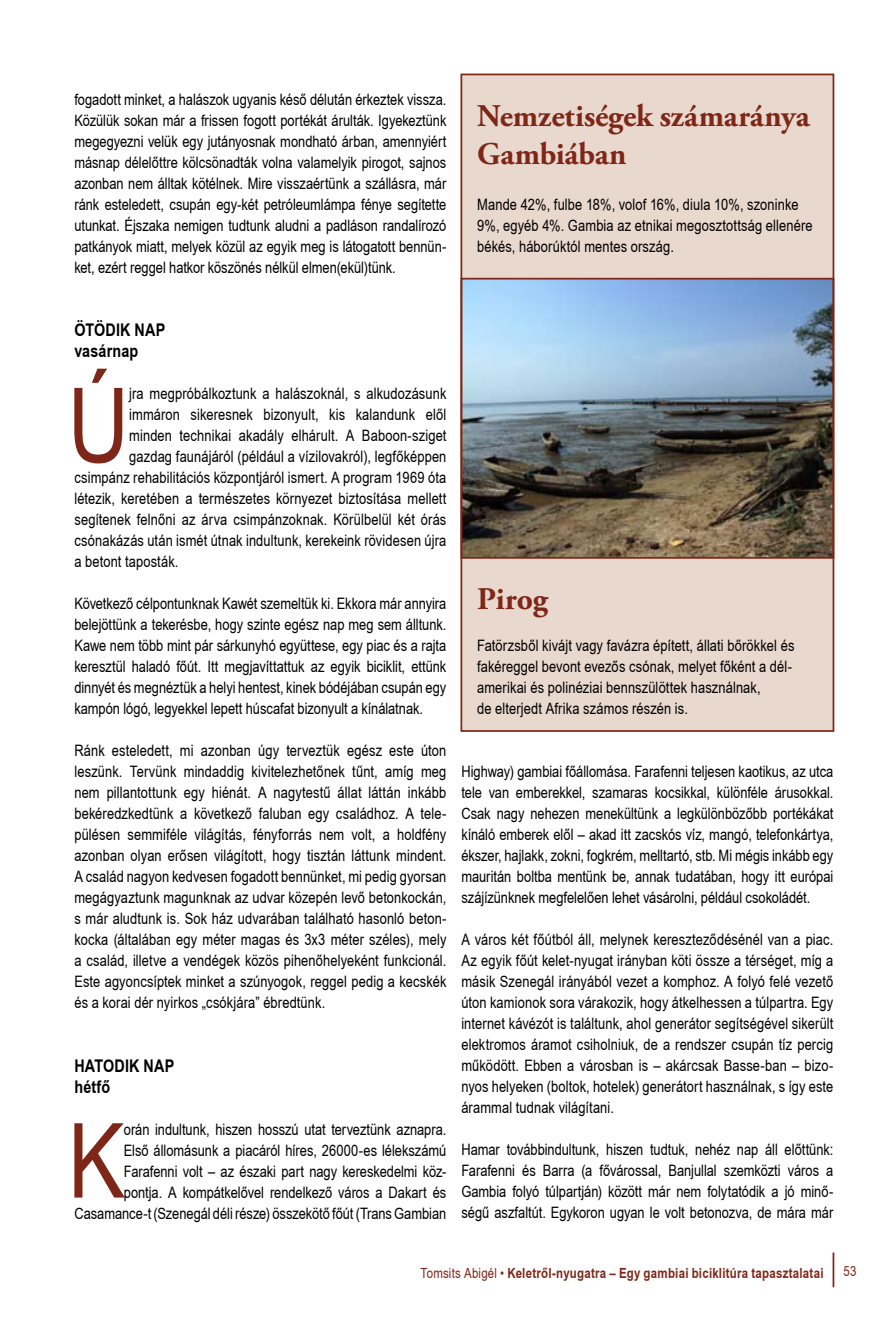
<style>
.page{position:relative;width:893px;height:1340px;background:#fff}
.page>*{position:absolute;margin:0;border:0;box-sizing:border-box;transform-origin:0 0}
.t1{font:103.77px "Arial Narrow Hu Normal";color:#7e2718}
.t2{font:700 31.5px/37.8px "Adobe Garamond Pro";letter-spacing:-.005em;color:#7e2718}
.t3{font:700 17.5px/21px "Arial Narrow Hu";letter-spacing:.01em;color:#000}
.t4{font:15.75px/21px "Arial Narrow Hu Normal";letter-spacing:.005em;color:#000;text-align:justify}
.t5{font:700 14px "Arial Narrow Hu";letter-spacing:.015em;color:#7e2718}
.t6{font:14px "Arial Narrow Hu Normal";color:#7e2718}
.s1{font-family:"Arial Narrow Hu Normal";font-weight:400}
</style>
<div class="page">
<hr style="left:833px;top:1252px;width:1px;height:35px;background:#7e2718">
<div style="left:461px;top:74px;width:372px;height:657px;background:#e9d8ce"></div>
<img style="left:463px;top:281px;width:368px;height:274px">
<div style="left:460px;top:278px;width:374px;height:280px;border:2px solid #7e2718"></div>
<div style="left:460px;top:74px;width:374px;height:658px;border:2px solid #7e2718"></div>
<p class="t4" style="left:74px;top:88px;width:374px">fogadott minket, a halászok ugyanis késő délután érkeztek vissza.<br>Közülük sokan már a frissen fogott portékát árulták. Igyekeztünk megegyezni velük egy jutányosnak mondható árban, amennyiért másnap délelőttre kölcsönadták volna valamelyik pirogot, sajnos azonban nem álltak kötélnek. Mire visszaértünk a szállásra, már ránk esteledett, csupán egy-két petróleumlámpa fénye segítette utunkat. Éjszaka nemigen tudtunk aludni a padláson randalírozó patkányok miatt, melyek közül az egyik meg is látogatott bennün&shy;ket, ezért reggel hatkor köszönés nélkül elmen(ekül)tünk.</p>
<h2 class="t2" style="left:477px;top:98px;width:334px">Nemzetiségek számaránya<br>Gambiában</h2>
<p class="t4" style="left:477px;top:193px;width:337px;text-align:left">Mande 42%, fulbe 18%, volof 16%, diula 10%, szoninke<br>9%, egyéb 4%. Gambia az etnikai megosztottság ellenére békés, háborúktól mentes ország.</p>
<p class="t3" style="left:74px;top:318px;width:92px">Ötödik nap vasárnap</p>
<h1 class="t1" style="left:68px;top:349px;width:63px">Ú</h1>
<p class="t4" style="left:129px;top:382px;width:319px">jra megpróbálkoztunk a halászoknál, s alkudozásunk</p>
<p class="t4" style="left:129px;top:403px;width:319px">immáron sikeresnek bizonyult, kis kalandunk elől</p>
<p class="t4" style="left:129px;top:424px;width:319px">minden technikai akadály elhárult. A Baboon-sziget</p>
<p class="t4" style="left:129px;top:445px;width:319px">gazdag faunájáról (például a vízilovakról), legfőképpen</p>
<p class="t4" style="left:74px;top:466px;width:373px">csimpánz rehabilitációs központjáról ismert. A program 1969 óta</p>
<p class="t4" style="left:74px;top:487px;width:374px">létezik, keretében a természetes környezet biztosítása mellett</p>
<p class="t4" style="left:74px;top:508px;width:373px">segítenek felnőni az árva csimpánzoknak. Körülbelül két órás</p>
<p class="t4" style="left:74px;top:529px;width:373px">csónakázás után ismét útnak indultunk, kerekeink rövidesen újra</p>
<p class="t4" style="left:74px;top:550px;width:106px">a betont taposták.</p>
<p class="t4" style="left:74px;top:592px;width:374px">Következő célpontunknak Kawét szemeltük ki. Ekkora már annyira belejöttünk a tekerésbe, hogy szinte egész nap meg sem álltunk.<br>Kawe nem több mint pár sárkunyhó együttese, egy piac és a rajta keresztül haladó főút. Itt megjavíttattuk az egyik biciklit, ettünk dinnyét és megnéztük a helyi hentest, kinek bódéjában csupán egy kampón lógó, legyekkel lepett húscafat bizonyult a kínálatnak.</p>
<p class="t4" style="left:74px;top:739px;width:374px">Ránk esteledett, mi azonban úgy terveztük egész este úton leszünk. Tervünk mindaddig kivitelezhetőnek tűnt, amíg meg nem pillantottunk egy hiénát. A nagytestű állat láttán inkább bekéredzkedtünk a következő faluban egy családhoz. A tele&shy;pülésen semmiféle világítás, fényforrás nem volt, a holdfény azonban olyan erősen világított, hogy tisztán láttunk mindent.<br>A család nagyon kedvesen fogadott bennünket, mi pedig gyorsan megágyaztunk magunknak az udvar közepén levő betonkockán, s már aludtunk is. Sok ház udvarában található hasonló beton&shy;kocka (általában egy méter magas és 3x3 méter széles), mely a család, illetve a vendégek közös pihenőhelyeként funkcionál.<br>Este agyoncsíptek minket a szúnyogok, reggel pedig a kecskék és a korai dér nyirkos „csókjára” ébredtünk.</p>
<p class="t3" style="left:74px;top:1053px;width:21px">Hatodik</p>
<p class="t3" style="left:144px;top:1053px;width:32px">na p</p>
<p class="t3" style="left:74px;top:1074px;width:37px">hétfő</p>
<h1 class="t1" style="left:68px;top:1084px;width:58px">K</h1>
<p class="t4" style="left:74px;top:1117px;width:374px;text-align:right">orán indultunk, hiszen hosszú utat terveztünk aznapra.<br>Első állomásunk a piacáról híres, 26000-es lélekszámú Farafenni volt – az északi part nagy kereskedelmi köz-<br>pontja. A kompátkelővel rendelkező város a Dakart és Casamance-t (Szenegál déli része) összekötő főút (Trans Gambian</p>
<h2 class="t2" style="left:477px;top:581px;width:72px">Pirog</h2>
<p class="t4" style="left:477px;top:634px;width:319px;text-align:left">Fatörzsből kivájt vagy favázra épített, állati bőrökkel és fakéreggel bevont evezős csónak, melyet főként a dél&shy;amerikai és polinéziai bennszülöttek használnak,<br>de elterjedt Afrika számos részén is.</p>
<p class="t4" style="left:461px;top:760px;width:374px">Highway) gambiai főállomása. Farafenni teljesen kaotikus, az utca tele van emberekkel, szamaras kocsikkal, különféle árusokkal.<br>Csak nagy nehezen menekültünk a legkülönbözőbb portékákat kínáló emberek elől – akad itt zacskós víz, mangó, telefonkártya, ékszer, hajlakk, zokni, fogkrém, melltartó, stb. Mi mégis inkább egy mauritán boltba mentünk be, annak tudatában, hogy itt európai szájízünknek megfelelően lehet vásárolni, például csokoládét.</p>
<p class="t4" style="left:461px;top:928px;width:374px">A város két főútból áll, melynek kereszteződésénél van a piac.<br>Az egyik főút kelet-nyugat irányban köti össze a térséget, míg a másik Szenegál irányából vezet a komphoz. A folyó felé vezető úton kamionok sora várakozik, hogy átkelhessen a túlpartra. Egy internet kávézót is találtunk, ahol generátor segítségével sikerült elektromos áramot csiholniuk, de a rendszer csupán tíz percig működött. Ebben a városban is – akárcsak Basse-ban – bizo&shy;nyos helyeken (boltok, hotelek) generátort használnak, s így este árammal tudnak világítani.</p>
<p class="t4" style="left:461px;top:1138px;width:374px">Hamar továbbindultunk, hiszen tudtuk, nehéz nap áll előttünk:<br>Farafenni és Barra (a fővárossal, Banjullal szemközti város a Gambia folyó túlpartján) között már nem folytatódik a jó minő&shy;ségű aszfaltút. Egykoron ugyan le volt betonozva, de mára már</p>
<p class="t5" style="left:420px;top:1262px;width:404px"><span class="s1">Tomsits Abigél •</span> Keletről-nyugatra – Egy gambiai biciklitúra tapasztalatai</p>
<p class="t6" style="left:843px;top:1260px;width:15px">53</p>
</div>
